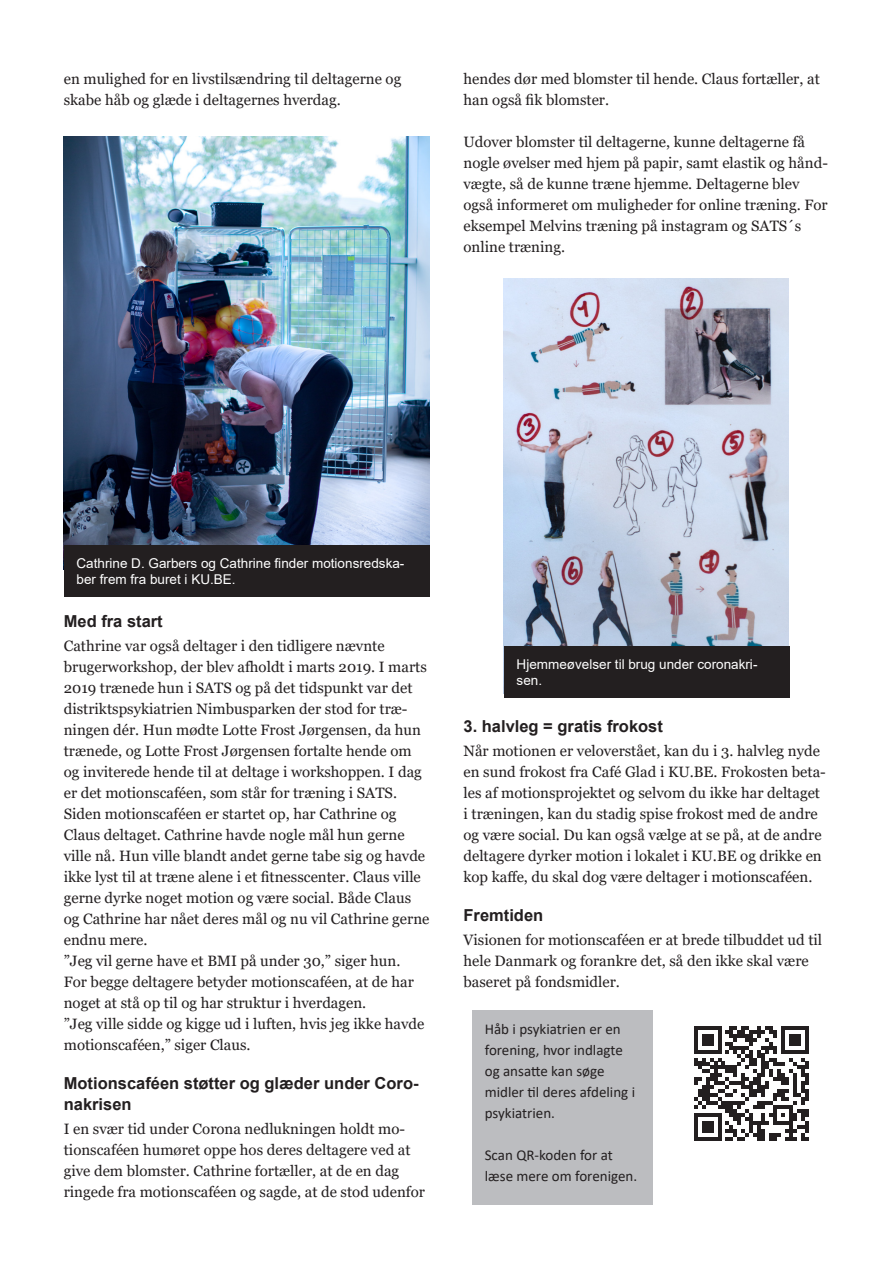
<style>
.page{position:relative;width:893px;height:1263px;background:#fff}
.page>*{position:absolute;margin:0;border:0;box-sizing:border-box;transform-origin:0 0}
.t1{font:700 16.5px/21px "Arial";color:#231f20}
.t2{font:15px/21px "Georgia";color:#231f20}
.t3{font:15px/21px "Calibri";color:#231f20}
.t4{font:13.5px/16.2px "Arial";color:#fff}
</style>
<div class="page">
<img style="left:64px;top:136px;width:365px;height:409px">
<img style="left:504px;top:279px;width:285px;height:367px">
<div style="left:472px;top:1010px;width:181px;height:194px;background:#bcbdc0"></div>
<svg style="left:694px;top:1026px;width:115px;height:115px"></svg>
<div style="left:64px;top:545px;width:365px;height:52px;background:#231f20"></div>
<div style="left:504px;top:646px;width:285px;height:52px;background:#231f20"></div>
<p class="t2" style="left:64px;top:69px;width:339px">en mulighed for en livstilsændring til deltagerne og skabe håb og glæde i deltagernes hverdag.</p>
<p class="t2" style="left:463px;top:69px;width:358px">hendes dør med blomster til hende. Claus fortæller, at han også fik blomster.</p>
<p class="t2" style="left:463px;top:132px;width:366px">Udover blomster til deltagerne, kunne deltagerne få nogle øvelser med hjem på papir, samt elastik og hånd&shy;vægte, så de kunne træne hjemme. Deltagerne blev også informeret om muligheder for online træning. For eksempel Melvins træning på instagram og SATS´s online træning.</p>
<p class="t4" style="left:77px;top:555px;width:329px">Cathrine D. Garbers og Cathrine finder motionsredska&shy;ber frem fra buret i KU.BE.</p>
<p class="t1" style="left:64px;top:611px;width:101px">Med fra start</p>
<p class="t2" style="left:64px;top:636px;width:365px">Cathrine var også deltager i den tidligere nævnte brugerworkshop, der blev afholdt i marts 2019. I marts 2019 trænede hun i SATS og på det tidspunkt var det distriktspsykiatrien Nimbusparken der stod for træ&shy;ningen dér. Hun mødte Lotte Frost Jørgensen, da hun trænede, og Lotte Frost Jørgensen fortalte hende om og inviterede hende til at deltage i workshoppen. I dag er det motionscaféen, som står for træning i SATS.</p>
<p class="t2" style="left:64px;top:804px;width:367px">Siden motionscaféen er startet op, har Cathrine og Claus deltaget. Cathrine havde nogle mål hun gerne ville nå. Hun ville blandt andet gerne tabe sig og havde ikke lyst til at træne alene i et fitnesscenter. Claus ville gerne dyrke noget motion og være social. Både Claus og Cathrine har nået deres mål og nu vil Cathrine gerne endnu mere.</p>
<p class="t2" style="left:64px;top:951px;width:338px">”Jeg vil gerne have et BMI på under 30,” siger hun.</p>
<p class="t2" style="left:64px;top:972px;width:352px">For begge deltagere betyder motionscaféen, at de har noget at stå op til og har struktur i hverdagen.</p>
<p class="t2" style="left:64px;top:1014px;width:362px">”Jeg ville sidde og kigge ud i luften, hvis jeg ikke havde motionscaféen,” siger Claus.</p>
<p class="t1" style="left:64px;top:1073px;width:356px">Motionscaféen støtter og glæder under Coro&shy;nakrisen</p>
<p class="t2" style="left:64px;top:1119px;width:363px">I en svær tid under Corona nedlukningen holdt mo&shy;tionscaféen humøret oppe hos deres deltagere ved at give dem blomster. Cathrine fortæller, at de en dag ringede fra motionscaféen og sagde, at de stod udenfor</p>
<p class="t4" style="left:517px;top:656px;width:242px">Hjemmeøvelser til brug under coronakri&shy;sen.</p>
<p class="t1" style="left:463px;top:716px;width:201px">3. halvleg = gratis frokost</p>
<p class="t2" style="left:463px;top:741px;width:364px">Når motionen er veloverstået, kan du i 3. halvleg nyde en sund frokost fra Café Glad i KU.BE. Frokosten beta&shy;les af motionsprojektet og selvom du ikke har deltaget i træningen, kan du stadig spise frokost med de andre og være social. Du kan også vælge at se på, at de andre deltagere dyrker motion i lokalet i KU.BE og drikke en kop kaffe, du skal dog være deltager i motionscaféen.</p>
<p class="t1" style="left:463px;top:905px;width:81px">Fremtiden</p>
<p class="t2" style="left:463px;top:930px;width:360px">Visionen for motionscaféen er at brede tilbuddet ud til hele Danmark og forankre det, så den ikke skal være baseret på fondsmidler.</p>
<p class="t3" style="left:485px;top:1018px;width:152px">Håb i psykiatrien er en forening, hvor indlagte og ansatte kan søge midler til deres afdeling i psykiatrien.</p>
<p class="t3" style="left:485px;top:1144px;width:154px">Scan QR-koden for at læse mere om forenigen.</p>
</div>
